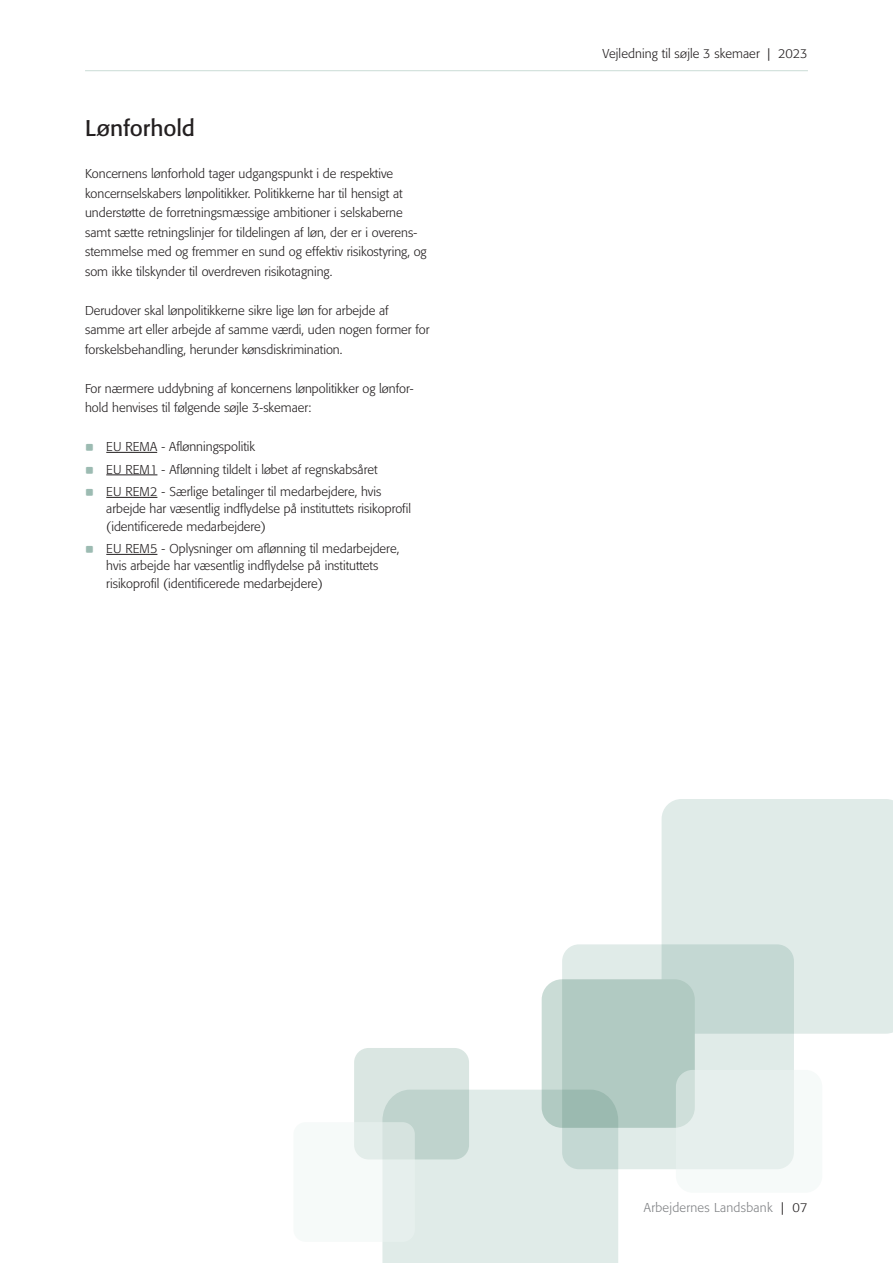
<style>
.page{position:relative;width:893px;height:1263px;background:#fff}
.page>*{position:absolute;margin:0;border:0;box-sizing:border-box;transform-origin:0 0}
.DK_Rubrik_1__linje{font:22.5px "Formata Std";letter-spacing:-.005em;color:#231f20}
.DK_brødtekst{font:300 12.75px/19.5px "Formata Std";color:#231f20}
.t1{font:300 12.75px "Formata Std";letter-spacing:.02em;color:#808285}
.s1{color:#9cbbb2}
.s2{color:#231f20}
</style>
<div class="page">
<hr style="left:85px;top:70px;width:723px;height:1px;background:#cadcd6">
<hr style="left:106px;top:452px;width:51px;height:1px;background:#231f20">
<hr style="left:106px;top:474px;width:51px;height:1px;background:#231f20">
<hr style="left:106px;top:497px;width:51px;height:1px;background:#231f20">
<hr style="left:106px;top:554px;width:51px;height:1px;background:#231f20">
<div style="left:662px;top:799px;width:231px;height:235px;background:#e0ebe8"></div>
<div style="left:542px;top:979px;width:153px;height:149px;background:#cadcd6;border-radius:20px"></div>
<svg style="left:562px;top:944px;width:232px;height:225px;background:#c2d6d0"></svg>
<div style="left:354px;top:1048px;width:115px;height:111px;background:#dae6e2;border-radius:14px"></div>
<svg style="left:382px;top:1090px;width:236px;height:173px;background:#d5e3df"></svg>
<svg style="left:676px;top:1070px;width:146px;height:123px;fill:#e6efed"></svg>
<svg style="left:293px;top:1122px;width:122px;height:120px;fill:#f6faf9"></svg>
<p class="DK_Rubrik_1__linje" style="left:85px;top:114px;width:111px">Lønforhold</p>
<p class="DK_brødtekst" style="left:85px;top:164px;width:343px">Koncernens lønforhold tager udgangspunkt i de respektive koncernselskabers lønpolitikker. Politikkerne har til hensigt at understøtte de forretningsmæssige ambitioner i selskaberne samt sætte retningslinjer for tildelingen af løn, der er i overens&shy;stemmelse med og fremmer en sund og effektiv risikostyring, og som ikke tilskynder til overdreven risikotagning.</p>
<p class="DK_brødtekst" style="left:85px;top:300px;width:346px">Derudover skal lønpolitikkerne sikre lige løn for arbejde af samme art eller arbejde af samme værdi, uden nogen former for forskelsbehandling, herunder kønsdiskrimination.</p>
<p class="DK_brødtekst" style="left:85px;top:378px;width:330px">For nærmere uddybning af koncernens lønpolitikker og lønfor&shy;hold henvises til følgende søjle 3-skemaer:</p>
<p class="DK_brødtekst" style="left:85px;top:437px;width:171px"><span class="s1">•</span> EU REMA - Aflønningspolitik</p>
<p class="DK_brødtekst" style="left:85px;top:459px;width:294px"><span class="s1">•</span> EU REM1 - Aflønning tildelt i løbet af regnskabsåret</p>
<p class="DK_brødtekst" style="left:106px;top:483px;width:306px;line-height:17.2px;text-indent:-21px"><span class="s1">•</span> EU REM2 - Særlige betalinger til medarbejdere, hvis arbejde har væsentlig indflydelse på instituttets risikoprofil (identificerede medarbejdere)</p>
<p class="DK_brødtekst" style="left:106px;top:540px;width:294px;line-height:17.2px;text-indent:-21px"><span class="s1">•</span> EU REM5 - Oplysninger om aflønning til medarbejdere, hvis arbejde har væsentlig indflydelse på instituttets risikoprofil (identificerede medarbejdere)</p>
<p class="DK_brødtekst" style="left:602px;top:44px;width:207px">Vejledning til søjle 3 skemaer | 2023</p>
<p class="t1" style="left:644px;top:1200px;width:165px">Arbejdernes Landsbank <span class="s2">| 07</span></p>
</div>
